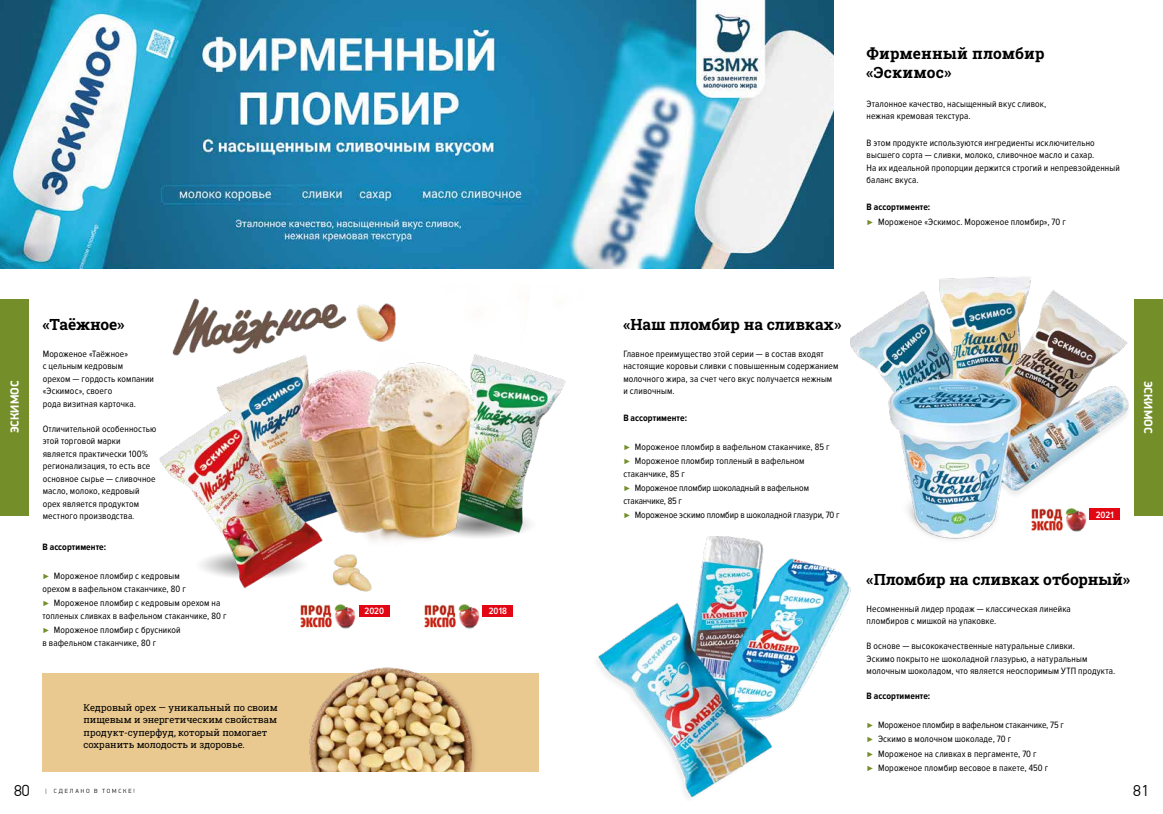
<style>
.page{position:relative;width:1163px;height:814px;background:#fff}
.page>*{position:absolute;margin:0;border:0;box-sizing:border-box;transform-origin:0 0}
.t1{font:300 16px "PF Din Display Pro";color:#000}
.t2{font:15.5px/18.5px "Roboto Slab";color:#000}
.t3{font:700 12px "PF Din Display Pro";color:#fff}
.t4{font:9.5px/12.5px "Proxima Nova Cond";letter-spacing:.01em;color:#000}
.t5{font:9.5px/12.5px "Roboto Slab";letter-spacing:-.005em;color:#000}
.t6{font:9.5px/14.5px "Proxima Nova Cond";letter-spacing:-.01em;color:#000}
.t7{font:700 9.5px "Proxima Nova Cond";letter-spacing:.01em;color:#000}
.t8{font:600 9.5px "Proxima Nova Cond";color:#fff}
.t9{font:300 6px "PF Din Display Pro";letter-spacing:.295em;color:#000}
.s1{font-family:"Century Gothic";font-size:7.5px;color:#748f2a}
.s2{font-weight:700}
</style>
<div class="page">
<div style="left:43px;top:673px;width:496px;height:98px;background:#eac990"></div>
<div style="left:0;top:298px;width:28px;height:217px;background:#748f2a"></div>
<img style="left:850px;top:277px;width:286px;height:263px">
<img style="left:1026px;top:506px;width:61px;height:28px">
<div style="left:1089px;top:508px;width:30px;height:12px;background:#e30613"></div>
<img style="left:597px;top:536px;width:262px;height:262px">
<div style="left:1134px;top:298px;width:28px;height:217px;background:#748f2a"></div>
<img style="left:159px;top:298px;width:407px;height:294px">
<img style="left:309px;top:667px;width:166px;height:104px">
<img style="left:300px;top:604px;width:56px;height:25px">
<div style="left:359px;top:605px;width:30px;height:11px;background:#e30613"></div>
<img style="left:424px;top:604px;width:56px;height:25px">
<div style="left:482px;top:605px;width:31px;height:11px;background:#e30613"></div>
<img style="left:0;top:0;width:833px;height:268px">
<p class="t3" style="left:7px;top:433px;width:54px;rotate:-90deg">ЭСКИМОС</p>
<h2 class="t2" style="left:43px;top:315px;width:83px">«Таёжное»</h2>
<p class="t4" style="left:43px;top:347px;width:113px">Мороженое «Таёжное»<br>с цельным кедровым<br>орехом — гордость компании «Эскимос», своего<br>рода визитная карточка.</p>
<p class="t4" style="left:43px;top:422px;width:115px">Отличительной особенностью этой торговой марки является практически 100% регионализация, то есть все основное сырье — сливочное масло, молоко, кедровый орех является продуктом местного производства.</p>
<p class="t7" style="left:42px;top:542px;width:65px">В ассортименте:</p>
<p class="t4" style="left:42px;top:570px;width:145px"><span class="s1">►</span> Мороженое пломбир с кедровым орехом в вафельном стаканчике, 80 г</p>
<p class="t4" style="left:42px;top:597px;width:185px"><span class="s1">►</span> Мороженое пломбир с кедровым орехом на топленых сливках в вафельном стаканчике, 80 г</p>
<p class="t4" style="left:42px;top:624px;width:140px"><span class="s1">►</span> Мороженое пломбир с брусникой в вафельном стаканчике, 80 г</p>
<p class="t5" style="left:83px;top:700px;width:196px">Кедровый орех — уникальный по своим пищевым и энергетическим свойствам продукт-суперфуд, который помогает сохранить молодость и здоровье.</p>
<p class="t8" style="left:364px;top:605px;width:21px">2020</p>
<p class="t8" style="left:488px;top:605px;width:20px">2018</p>
<h2 class="t2" style="left:866px;top:44px;width:179px">Фирменный пломбир «Эскимос»</h2>
<p class="t4" style="left:866px;top:97px;width:181px">Эталонное качество, насыщенный вкус сливок, нежная кремовая текстура.</p>
<p class="t4" style="left:866px;top:137px;width:255px">В этом продукте используются ингредиенты исключительно высшего сорта — сливки, молоко, сливочное масло и сахар.<br>На их идеальной пропорции держится строгий и непревзойденный баланс вкуса.</p>
<p class="t4" style="left:866px;top:200px;width:201px;line-height:14.5px"><span class="s2">В ассортименте:<br></span><span class="s1">►</span> Мороженое «Эскимос. Мороженое пломбир», 70 г</p>
<h2 class="t2" style="left:623px;top:315px;width:219px">«Наш пломбир на сливках»</h2>
<p class="t4" style="left:623px;top:347px;width:216px">Главное преимущество этой серии — в состав входят настоящие коровьи сливки с повышенным содержанием молочного жира, за счет чего вкус получается нежным и сливочным.</p>
<p class="t7" style="left:623px;top:412px;width:65px">В ассортименте:</p>
<p class="t4" style="left:623px;top:439px;width:208px;line-height:14.5px"><span class="s1">►</span> Мороженое пломбир в вафельном стаканчике, 85 г <span class="s1">►</span> Мороженое пломбир топленый в вафельном</p>
<p class="t4" style="left:623px;top:466px;width:187px;line-height:14.5px">стаканчике, 85 г<br><span class="s1">►</span> Мороженое пломбир шоколадный в вафельном</p>
<p class="t6" style="left:623px;top:493px;width:218px">стаканчике, 85 г<br><span class="s1">►</span> Мороженое эскимо пломбир в шоколадной глазури, 70 г</p>
<p class="t3" style="left:1155px;top:380px;width:54px;rotate:90deg">ЭСКИМОС</p>
<p class="t8" style="left:1095px;top:509px;width:20px">2021</p>
<h2 class="t2" style="left:866px;top:569px;width:265px">«Пломбир на сливках отборный»</h2>
<p class="t4" style="left:866px;top:602px;width:206px">Несомненный лидер продаж — классическая линейка пломбиров с мишкой на упаковке.</p>
<p class="t4" style="left:866px;top:640px;width:250px">В основе — высококачественные натуральные сливки.<br>Эскимо покрыто не шоколадной глазурью, а натуральным молочным шоколадом, что является неоспоримым УТП продукта.</p>
<p class="t7" style="left:866px;top:690px;width:65px">В ассортименте:</p>
<p class="t4" style="left:866px;top:717px;width:199px;line-height:14.5px"><span class="s1">►</span> Мороженое пломбир в вафельном стаканчике, 75 г <span class="s1">►</span> Эскимо в молочном шоколаде, 70 г<br><span class="s1">►</span> Мороженое на сливках в пергаменте, 70 г<br><span class="s1">►</span> Мороженое пломбир весовое в пакете, 450 г</p>
<h1 class="t1" style="left:14px;top:781px;width:17px">80</h1>
<p class="t9" style="left:45px;top:787px;width:91px">| СДЕЛАНО В ТОМСКЕ!</p>
<h1 class="t1" style="left:1132px;top:781px;width:17px">81</h1>
</div>
